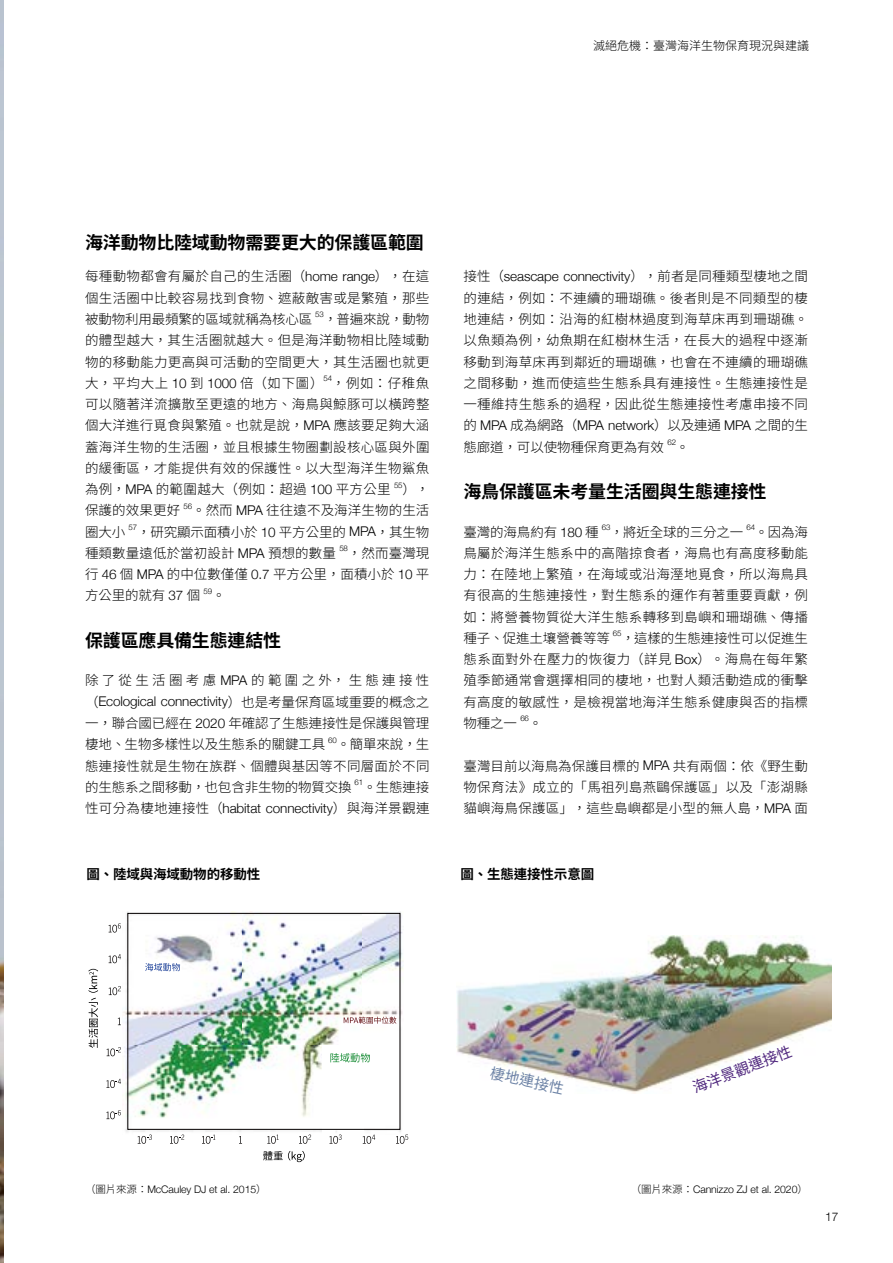
<style>
.page{position:relative;width:893px;height:1263px;background:#fff}
.page>*{position:absolute;margin:0;border:0;box-sizing:border-box;transform-origin:0 0}
.t1{font:700 17.85px "Source Han Sans TC";letter-spacing:-.01em;color:#000}
.t2{font:15px "Source Han Sans TC";color:#51297f}
.t3{font:15px "Source Han Sans TC";color:#6d83a6}
.t4{font:300 13.35px/21.3px "Source Han Sans TC";letter-spacing:.025em;color:#000;text-align:justify}
.t5{font:300 13.35px "Helvetica Neue";letter-spacing:-.01em;color:#000}
.t6{font:300 13.35px/21.3px "Source Han Sans TC";letter-spacing:-.01em;color:#000}
.t7{font:700 13.35px "Source Han Sans TC";letter-spacing:-.01em;color:#000}
.t8{font:300 13.35px "Source Han Sans TC";letter-spacing:.245em;color:#000}
.t9{font:300 12px "Source Han Sans TC";color:#000}
.t10{font:300 12px "Helvetica Neue";color:#000}
.t11{font:300 10.35px "Helvetica Neue";letter-spacing:-.01em;color:#000}
.t12{font:300 7.8px "Helvetica Neue";letter-spacing:-.01em;color:#000}
.s1{font-family:"Helvetica Neue"}
.s2{font-family:"Source Han Sans TC"}
</style>
<div class="page">
<img style="left:0;top:0;width:3px;height:1263px">
<img style="left:457px;top:935px;width:375px;height:158px">
<img style="left:123px;top:912px;width:280px;height:220px">
<svg style="left:109px;top:923px;width:12px;height:9px"></svg>
<svg style="left:109px;top:954px;width:12px;height:9px"></svg>
<svg style="left:109px;top:986px;width:12px;height:9px"></svg>
<svg style="left:299px;top:1134px;width:12px;height:10px"></svg>
<svg style="left:330px;top:1134px;width:12px;height:10px"></svg>
<svg style="left:363px;top:1134px;width:12px;height:10px"></svg>
<svg style="left:396px;top:1134px;width:12px;height:10px"></svg>
<svg style="left:267px;top:1134px;width:12px;height:10px"></svg>
<svg style="left:118px;top:1017px;width:3px;height:8px"></svg>
<svg style="left:239px;top:1136px;width:3px;height:8px"></svg>
<svg style="left:107px;top:1047px;width:14px;height:9px"></svg>
<svg style="left:170px;top:1134px;width:14px;height:10px"></svg>
<svg style="left:138px;top:1134px;width:14px;height:10px"></svg>
<svg style="left:202px;top:1134px;width:13px;height:10px"></svg>
<svg style="left:106px;top:1079px;width:15px;height:9px"></svg>
<svg style="left:106px;top:1110px;width:15px;height:9px"></svg>
<svg style="left:145px;top:963px;width:35px;height:8px"></svg>
<svg style="left:330px;top:1053px;width:40px;height:9px"></svg>
<svg style="left:344px;top:1017px;width:52px;height:7px"></svg>
<svg style="left:263px;top:1151px;width:42px;height:11px"></svg>
<svg style="left:88px;top:969px;width:10px;height:79px"></svg>
<p class="t9" style="left:593px;top:39px;width:217px">滅絕危機：臺灣海洋生物保育現況與建議</p>
<h1 class="t1" style="left:85px;top:232px;width:340px">海洋動物比陸域動物需要更大的保護區範圍</h1>
<p class="t4" style="left:85px;top:266px;width:346px">每種動物都會有屬於自己的生活圈（<span class="s1">home range</span>），在這個生活圈中比較容易找到食物、遮蔽敵害或是繁殖，那些被動物利用最頻繁的區域就稱為核心區</p>
<p class="t12" style="left:315px;top:308px;width:10px">53</p>
<p class="t4" style="left:85px;top:309px;width:346px;text-indent:239px">，普遍來說，動物的體型越大，其生活圈就越大。但是海洋動物相比陸域動物的移動能力更高與可活動的空間更大，其生活圈也就更大，平均大上 <span class="s1">10</span> 到 <span class="s1">1000</span> 倍（如下圖）</p>
<p class="t12" style="left:323px;top:372px;width:10px">54</p>
<p class="t4" style="left:85px;top:373px;width:346px;text-indent:247px">，例如：仔稚魚可以隨著洋流擴散至更遠的地方、海鳥與鯨豚可以橫跨整個大洋進行覓食與繁殖。也就是說，<span class="s1">MPA</span> 應該要足夠大涵蓋海洋生物的生活圈，並且根據生物圈劃設核心區與外圍的緩衝區，才能提供有效的保護性。以大型海洋生物鯊魚為例，<span class="s1">MPA</span> 的範圍越大（例如：超過 <span class="s1">100</span> 平方公里</p>
<p class="t12" style="left:394px;top:478px;width:10px">55</p>
<p class="t4" style="left:403px;top:479px;width:28px">），</p>
<p class="t4" style="left:85px;top:500px;width:97px">保護的效果更好</p>
<p class="t12" style="left:183px;top:500px;width:10px">56</p>
<p class="t4" style="left:192px;top:500px;width:239px">。然而 <span class="s1">MPA</span> 往往遠不及海洋生物的生活</p>
<p class="t4" style="left:85px;top:521px;width:42px">圈大小</p>
<p class="t12" style="left:129px;top:521px;width:10px">57</p>
<p class="t4" style="left:85px;top:521px;width:346px;text-indent:52px">，研究顯示面積小於 <span class="s1">10</span> 平方公里的 <span class="s1">MPA</span>，其生物種類數量遠低於當初設計 <span class="s1">MPA</span> 預想的數量</p>
<p class="t12" style="left:339px;top:542px;width:10px">58</p>
<p class="t4" style="left:85px;top:543px;width:346px;text-indent:263px">，然而臺灣現行 <span class="s1">46</span> 個 <span class="s1">MPA</span> 的中位數僅僅 <span class="s1">0.7</span> 平方公里，面積小於 <span class="s1">10</span> 平方公里的就有 <span class="s1">37</span> 個</p>
<p class="t12" style="left:203px;top:585px;width:10px">59</p>
<p class="t4" style="left:212px;top:585px;width:15px">。</p>
<h1 class="t1" style="left:85px;top:630px;width:198px">保護區應具備生態連結性</h1>
<p class="t8" style="left:85px;top:673px;width:346px">除了從生活圈考慮<span class="s1">MPA</span>的範圍之外，生態連接性</p>
<p class="t5" style="left:85px;top:691px;width:346px"><span class="s2">（</span>Ecological connectivity<span class="s2">）也是考量保育區域重要的概念之</span></p>
<p class="t6" style="left:85px;top:713px;width:346px">一，聯合國已經在 <span class="s1">2020</span> 年確認了生態連接性是保護與管理棲地、生物多樣性以及生態系的關鍵工具</p>
<p class="t12" style="left:328px;top:734px;width:10px">60</p>
<p class="t4" style="left:85px;top:734px;width:346px;text-indent:252px">。簡單來說，生態連接性就是生物在族群、個體與基因等不同層面於不同的生態系之間移動，也包含非生物的物質交換</p>
<p class="t12" style="left:355px;top:776px;width:10px">61</p>
<p class="t4" style="left:363px;top:776px;width:68px">。生態連接</p>
<p class="t5" style="left:85px;top:797px;width:346px"><span class="s2">性可分為棲地連接性（</span>habitat connectivity<span class="s2">）與海洋景觀連</span></p>
<p class="t5" style="left:463px;top:266px;width:346px"><span class="s2">接性（</span>seascape connectivity<span class="s2">），前者是同種類型棲地之間</span></p>
<p class="t4" style="left:463px;top:287px;width:346px">的連結，例如：不連續的珊瑚礁。後者則是不同類型的棲地連結，例如：沿海的紅樹林過度到海草床再到珊瑚礁。以魚類為例，幼魚期在紅樹林生活，在長大的過程中逐漸移動到海草床再到鄰近的珊瑚礁，也會在不連續的珊瑚礁之間移動，進而使這些生態系具有連接性。生態連接性是一種維持生態系的過程，因此從生態連接性考慮串接不同</p>
<p class="t5" style="left:463px;top:414px;width:346px"><span class="s2">的</span> MPA <span class="s2">成為網路（</span>MPA network<span class="s2">）以及連通</span> MPA <span class="s2">之間的生</span></p>
<p class="t6" style="left:463px;top:436px;width:202px">態廊道，可以使物種保育更為有效</p>
<p class="t12" style="left:667px;top:436px;width:10px">62</p>
<p class="t4" style="left:676px;top:436px;width:15px">。</p>
<h1 class="t1" style="left:463px;top:481px;width:305px">海鳥保護區未考量生活圈與生態連接性</h1>
<p class="t6" style="left:463px;top:521px;width:137px">臺灣的海鳥約有 <span class="s1">180</span> 種</p>
<p class="t12" style="left:602px;top:521px;width:10px">63</p>
<p class="t6" style="left:610px;top:521px;width:135px">，將近全球的三分之一</p>
<p class="t12" style="left:746px;top:521px;width:10px">64</p>
<p class="t4" style="left:463px;top:521px;width:346px;text-indent:291px">。因為海鳥屬於海洋生態系中的高階掠食者，海鳥也有高度移動能力：在陸地上繁殖，在海域或沿海溼地覓食，所以海鳥具有很高的生態連接性，對生態系的運作有著重要貢獻，例如：將營養物質從大洋生態系轉移到島嶼和珊瑚礁、傳播種子、促進土壤營養等等</p>
<p class="t12" style="left:613px;top:627px;width:10px">65</p>
<p class="t4" style="left:463px;top:628px;width:346px;text-indent:158px">，這樣的生態連接性可以促進生態系面對外在壓力的恢復力（詳見 <span class="s1">Box</span>）。海鳥在每年繁殖季節通常會選擇相同的棲地，也對人類活動造成的衝擊有高度的敏感性，是檢視當地海洋生態系健康與否的指標物種之一</p>
<p class="t12" style="left:520px;top:712px;width:10px">66</p>
<p class="t4" style="left:529px;top:713px;width:15px">。</p>
<p class="t4" style="left:463px;top:755px;width:346px">臺灣目前以海鳥為保護目標的 <span class="s1">MPA</span> 共有兩個：依《野生動物保育法》成立的「馬祖列島燕鷗保護區」以及「澎湖縣貓嶼海鳥保護區」，這些島嶼都是小型的無人島，<span class="s1">MPA</span> 面</p>
<p class="t7" style="left:86px;top:867px;width:175px">圖、陸域與海域動物的移動性</p>
<p class="t7" style="left:460px;top:867px;width:135px">圖、生態連接性示意圖</p>
<p class="t3" style="left:492px;top:1064px;width:77px;rotate:12deg">棲地連接性</p>
<p class="t2" style="left:690px;top:1080px;width:107px;rotate:-21deg">海洋景觀連接性</p>
<p class="t11" style="left:85px;top:1181px;width:183px"><span class="s2">（圖片來源：</span>McCauley DJ et al. 2015<span class="s2">）</span></p>
<p class="t11" style="left:631px;top:1181px;width:179px"><span class="s2">（圖片來源：</span>Cannizzo ZJ et al. 2020<span class="s2">）</span></p>
<p class="t10" style="left:825px;top:1207px;width:15px">17</p>
</div>
